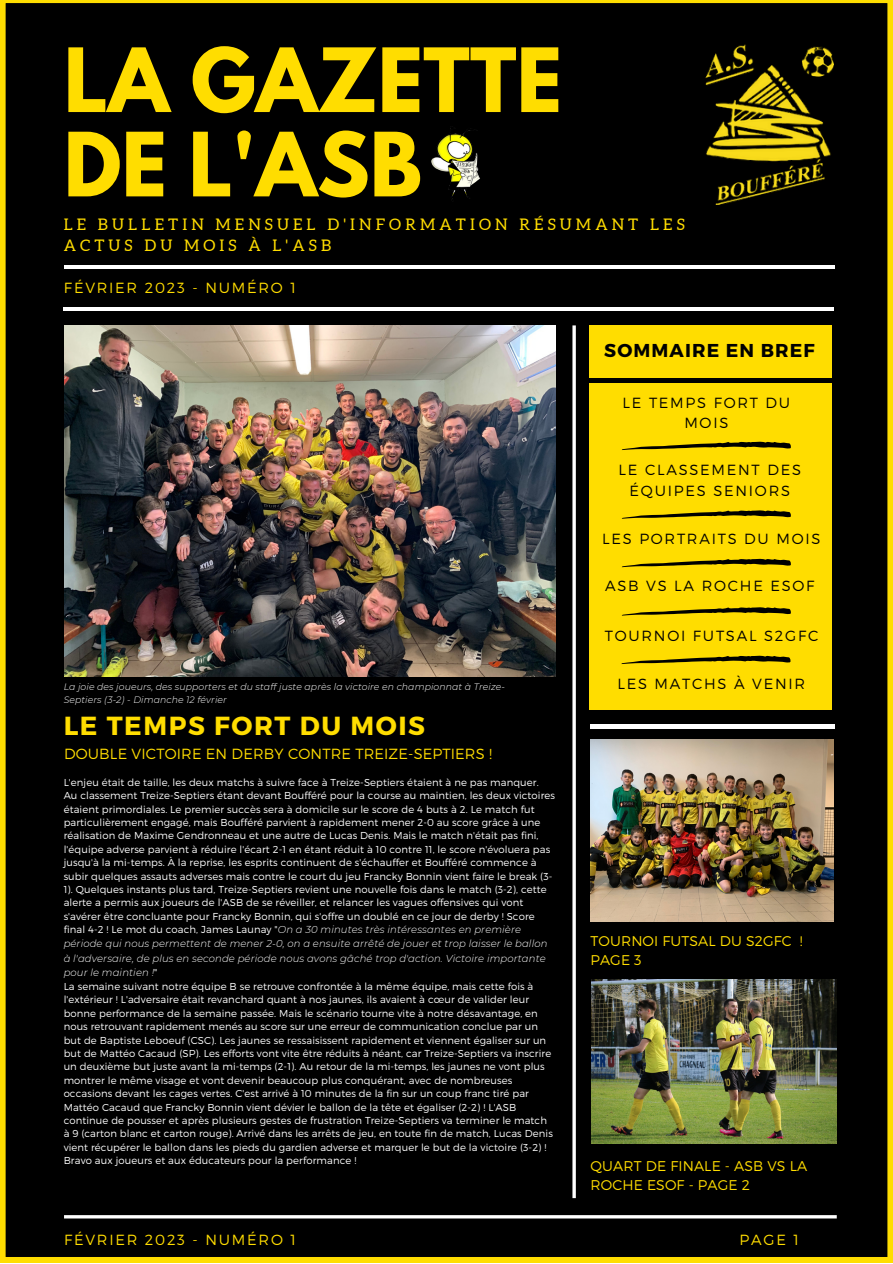
<style>
.page{position:relative;width:893px;height:1264px;background:#fff}
.page>*{position:absolute;margin:0;border:0;box-sizing:border-box;transform-origin:0 0}
.t1{font:700 78.3px/84.3px "League Spartan";color:#fd0}
.t2{font:700 26.1px "Montserrat";letter-spacing:.06em;color:#fd0}
.t3{font:700 18.6px "Montserrat";letter-spacing:.06em;color:#000}
.t4{font:15.9px/21.3px "Aleo";letter-spacing:.26em;color:#fd0}
.t5{font:300 14.7px/20.2px "Montserrat";letter-spacing:.12em;color:#000;text-align:center}
.t6{font:300 14.7px "Montserrat";letter-spacing:.01em;color:#fd0}
.t7{font:300 14.7px "Montserrat";letter-spacing:.12em;color:#fd0}
.t8{font:300 14.1px/19px "Montserrat";letter-spacing:.01em;color:#fd0}
.t9{font:300 10.05px/13.5px "Montserrat";letter-spacing:.01em;color:#fff}
.t10{font:italic 300 9.3px/13.2px "Montserrat";letter-spacing:.01em;color:#fff}
.s1{font-style:italic}
</style>
<div class="page">
<div style="left:0;top:0;width:892px;height:1262px;background:#000"></div>
<hr style="left:64px;top:265px;width:770px;height:3px;background:#fff">
<hr style="left:64px;top:307px;width:770px;height:4px;background:#fff">
<hr style="left:590px;top:725px;width:244px;height:3px;background:#fff">
<div style="left:589px;top:325px;width:242px;height:385px;background:#fd0"></div>
<hr style="left:586px;top:379px;width:247px;height:3px;background:#000">
<svg style="left:621px;top:510px;width:169px;height:9px"></svg>
<svg style="left:622px;top:558px;width:168px;height:9px"></svg>
<svg style="left:621px;top:441px;width:169px;height:9px"></svg>
<svg style="left:622px;top:607px;width:168px;height:8px"></svg>
<hr style="left:572px;top:325px;width:3px;height:873px;background:#fff">
<img style="left:705px;top:45px;width:128px;height:159px">
<img style="left:429px;top:127px;width:57px;height:77px">
<img style="left:64px;top:325px;width:491px;height:351px">
<svg style="left:621px;top:655px;width:169px;height:9px"></svg>
<img style="left:591px;top:979px;width:245px;height:164px">
<hr style="left:64px;top:1215px;width:772px;height:3px;background:#fff">
<img style="left:590px;top:739px;width:243px;height:182px">
<h1 class="t1" style="left:64px;top:48px;width:500px">LA GAZETTE<br>DE L'ASB</h1>
<h3 class="t4" style="left:64px;top:213px;width:622px">LE BULLETIN MENSUEL D'INFORMATION RÉSUMANT LES<br>ACTUS DU MOIS À L'ASB</h3>
<h3 class="t7" style="left:64px;top:278px;width:233px">FÉVRIER 2023 - NUMÉRO 1</h3>
<h3 class="t3" style="left:604px;top:338px;width:212px">SOMMAIRE EN BREF</h3>
<h3 class="t5" style="left:622px;top:391px;width:169px">LE TEMPS FORT DU<br>MOIS</h3>
<h3 class="t5" style="left:618px;top:459px;width:184px">LE CLASSEMENT DES<br>ÉQUIPES SENIORS</h3>
<h3 class="t5" style="left:602px;top:528px;width:220px">LES PORTRAITS DU MOIS</h3>
<h3 class="t5" style="left:605px;top:575px;width:211px">ASB VS LA ROCHE ESOF</h3>
<p class="t10" style="left:64px;top:679px;width:443px">La joie des joueurs, des supporters et du staff juste après la victoire en championnat à Treize-<br>Septiers (3-2) - Dimanche 12 février</p>
<h2 class="t2" style="left:64px;top:708px;width:363px">LE TEMPS FORT DU MOIS</h2>
<h3 class="t6" style="left:64px;top:744px;width:429px">DOUBLE VICTOIRE EN DERBY CONTRE TREIZE-SEPTIERS !</h3>
<p class="t9" style="left:64px;top:775px;width:493px">L'enjeu était de taille, les deux matchs à suivre face à Treize-Septiers étaient à ne pas manquer.<br>Au classement Treize-Septiers étant devant Boufféré pour la course au maintien, les deux victoires étaient primordiales. Le premier succès sera à domicile sur le score de 4 buts à 2. Le match fut particulièrement engagé, mais Boufféré parvient à rapidement mener 2-0 au score grâce à une réalisation de Maxime Gendronneau et une autre de Lucas Denis. Mais le match n'était pas fini, l'équipe adverse parvient à réduire l'écart 2-1 en étant réduit à 10 contre 11, le score n'évoluera pas jusqu'à la mi-temps. À la reprise, les esprits continuent de s'échauffer et Boufféré commence à subir quelques assauts adverses mais contre le court du jeu Francky Bonnin vient faire le break (3- 1). Quelques instants plus tard, Treize-Septiers revient une nouvelle fois dans le match (3-2), cette alerte a permis aux joueurs de l'ASB de se réveiller, et relancer les vagues offensives qui vont s'avérer être concluante pour Francky Bonnin, qui s'offre un doublé en ce jour de derby ! Score final 4-2 ! Le mot du coach, James Launay "<span class="s1">On a 30 minutes très intéressantes en première période qui nous permettent de mener 2-0, on a ensuite arrêté de jouer et trop laisser le ballon à l'adversaire, de plus en seconde période nous avons gâché trop d'action. Victoire importante pour le maintien !</span>"<br>La semaine suivant notre équipe B se retrouve confrontée à la même équipe, mais cette fois à l'extérieur ! L'adversaire était revanchard quant à nos jaunes, ils avaient à cœur de valider leur bonne performance de la semaine passée. Mais le scénario tourne vite à notre désavantage, en nous retrouvant rapidement menés au score sur une erreur de communication conclue par un but de Baptiste Leboeuf (CSC). Les jaunes se ressaisissent rapidement et viennent égaliser sur un but de Mattéo Cacaud (SP). Les efforts vont vite être réduits à néant, car Treize-Septiers va inscrire un deuxième but juste avant la mi-temps (2-1). Au retour de la mi-temps, les jaunes ne vont plus montrer le même visage et vont devenir beaucoup plus conquérant, avec de nombreuses occasions devant les cages vertes. C'est arrivé à 10 minutes de la fin sur un coup franc tiré par Mattéo Cacaud que Francky Bonnin vient dévier le ballon de la tête et égaliser (2-2) ! L'ASB continue de pousser et après plusieurs gestes de frustration Treize-Septiers va terminer le match à 9 (carton blanc et carton rouge). Arrivé dans les arrêts de jeu, en toute fin de match, Lucas Denis vient récupérer le ballon dans les pieds du gardien adverse et marquer le but de la victoire (3-2) !<br>Bravo aux joueurs et aux éducateurs pour la performance !</p>
<h3 class="t5" style="left:604px;top:624px;width:215px">TOURNOI FUTSAL S2GFC</h3>
<h3 class="t5" style="left:617px;top:673px;width:189px">LES MATCHS À VENIR</h3>
<h3 class="t8" style="left:590px;top:930px;width:214px">TOURNOI FUTSAL DU S2GFC !<br>PAGE 3</h3>
<h3 class="t8" style="left:590px;top:1155px;width:218px">QUART DE FINALE - ASB VS LA<br>ROCHE ESOF - PAGE 2</h3>
<h3 class="t7" style="left:64px;top:1229px;width:233px">FÉVRIER 2023 - NUMÉRO 1</h3>
<h3 class="t6" style="left:739px;top:1229px;width:61px">PAGE 1</h3>
</div>
